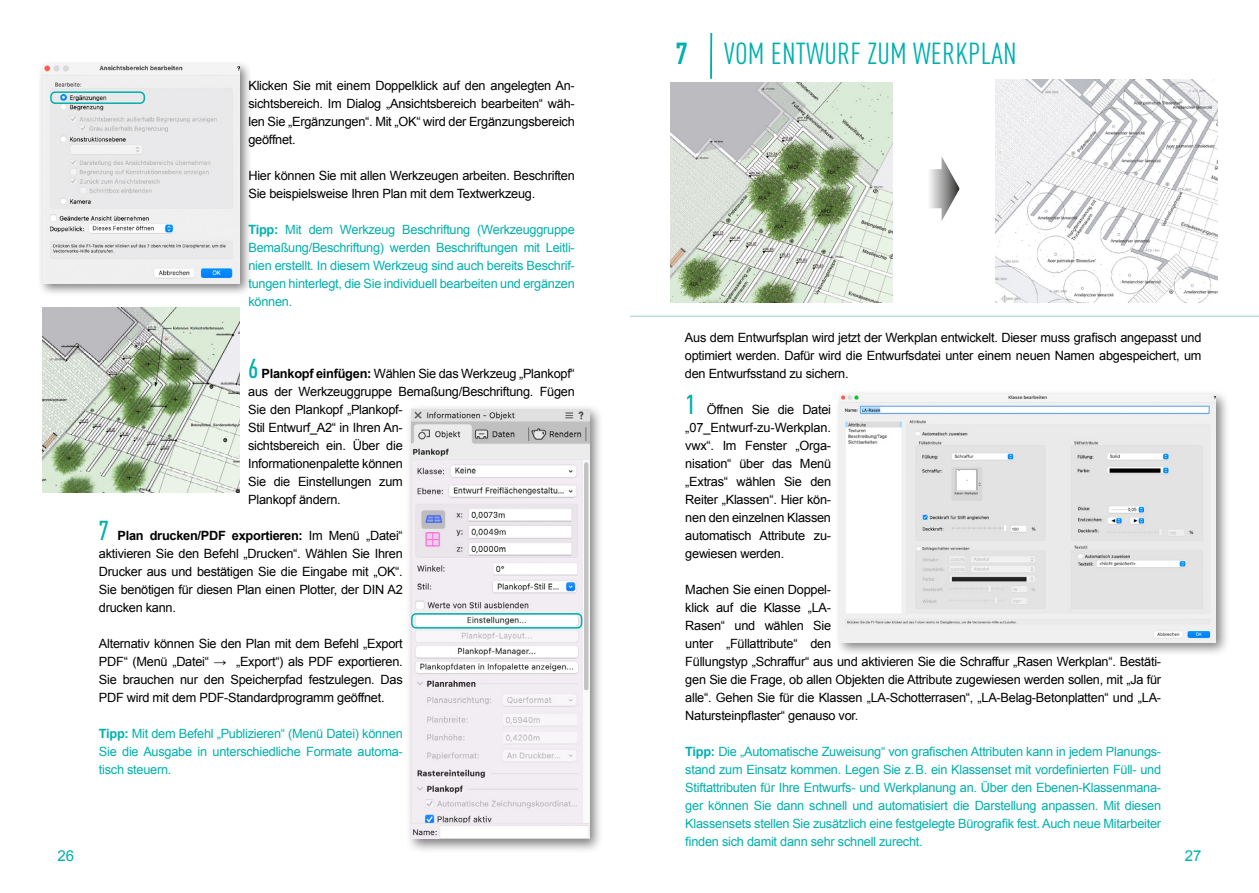
<style>
.page{position:relative;width:1259px;height:893px;background:#fff}
.page>*{position:absolute;margin:0;border:0;box-sizing:border-box;transform-origin:0 0}
.t1{font:condensed 30px "DIN Pro";letter-spacing:.01em;color:#00b0ad}
.t2{font:15px "Arial";color:#00b0ad}
.t3{font:12.75px/18px "Arial";letter-spacing:-.02em;color:#000;text-align:justify}
.t4{font:12.75px/18px "Arial";letter-spacing:-.02em;color:#00b0ad;text-align:justify}
.s1{font-weight:700}
.s2{font-family:"DIN Pro";font-weight:500;font-stretch:condensed;font-size:27px;color:#00b0ad}
</style>
<div class="page">
<img style="left:670px;top:83px;width:222px;height:219px">
<img style="left:995px;top:80px;width:222px;height:222px">
<svg style="left:929px;top:156px;width:30px;height:65px"></svg>
<img style="left:42px;top:307px;width:198px;height:186px">
<div style="left:406px;top:403px;width:198px;height:450px;background:#000;opacity:.5"></div>
<img style="left:411px;top:409px;width:178px;height:430px">
<div style="left:37px;top:60px;width:216px;height:237px;background:#000;opacity:.5"></div>
<img style="left:42px;top:65px;width:198px;height:219px">
<hr style="left:630px;top:316px;width:629px;height:1px;background:#aad9d7">
<div style="left:834px;top:389px;width:396px;height:268px;background:#000;opacity:.5"></div>
<img style="left:839px;top:395px;width:377px;height:247px">
<div style="left:411px;top:613px;width:171px;height:16px;border:2px solid #00b0ad;border-radius:4px"></div>
<div style="left:50px;top:91px;width:95px;height:13px;border:2px solid #00b0ad;border-radius:4px"></div>
<hr style="left:710px;top:33px;width:2px;height:46px;background:#00b0ad">
<p class="t3" style="left:248px;top:77px;width:328px">Klicken Sie mit einem Doppelklick auf den angelegten An&shy;sichtsbereich. Im Dialog „Ansichtsbereich bearbeiten“ wäh&shy;len Sie „Ergänzungen“. Mit „OK“ wird der Ergänzungsbereich geöffnet.</p>
<p class="t3" style="left:248px;top:167px;width:328px">Hier können Sie mit allen Werkzeugen arbeiten. Beschriften<br>Sie beispielsweise Ihren Plan mit dem Textwerkzeug.</p>
<p class="t4" style="left:248px;top:221px;width:328px"><span class="s1">Tipp:</span> Mit dem Werkzeug Beschriftung (Werkzeuggruppe Bemaßung/Beschriftung) werden Beschriftungen mit Leitli&shy;nien erstellt. In diesem Werkzeug sind auch bereits Beschrif&shy;tungen hinterlegt, die Sie individuell bearbeiten und ergänzen können.</p>
<p class="t3" style="left:248px;top:365px;width:328px;text-align:left"><span class="s2">6</span> <span class="s1">Plankopf einfügen:</span> Wählen Sie das Werkzeug „Plankopf“ aus der Werkzeuggruppe Bemaßung/Beschriftung. Fügen Sie den Plankopf „Plankopf-<br>Stil Entwurf_A2“ in Ihren An-<br>sichtsbereich ein. Über die<br>Informationenpalette können<br>Sie die Einstellungen zum<br>Plankopf ändern.</p>
<p class="t3" style="left:99px;top:527px;width:305px"><span class="s2">7</span> <span class="s1">Plan drucken/PDF exportieren:</span> Im Menü „Datei“ aktivieren Sie den Befehl „Drucken“. Wählen Sie Ihren Drucker aus und bestätigen Sie die Eingabe mit „OK“.<br>Sie benötigen für diesen Plan einen Plotter, der DIN A2 drucken kann.</p>
<p class="t3" style="left:99px;top:635px;width:305px">Alternativ können Sie den Plan mit dem Befehl „Export PDF“ (Menü „Datei“ → „Export“) als PDF exportieren.<br>Sie brauchen nur den Speicherpfad festzulegen. Das PDF wird mit dem PDF-Standardprogramm geöffnet.</p>
<p class="t4" style="left:99px;top:725px;width:305px"><span class="s1">Tipp:</span> Mit dem Befehl „Publizieren“ (Menü Datei) können Sie die Ausgabe in unterschiedliche Formate automa&shy;tisch steuern.</p>
<h1 class="t1" style="left:676px;top:32px;width:342px"><span class="s1">7</span> VOM ENTWURF ZUM WERKPLAN</h1>
<p class="t3" style="left:685px;top:329px;width:518px">Aus dem Entwurfsplan wird jetzt der Werkplan entwickelt. Dieser muss grafisch angepasst und optimiert werden. Dafür wird die Entwurfsdatei unter einem neuen Namen abgespeichert, um den Entwurfsstand zu sichern.</p>
<p class="t3" style="left:685px;top:401px;width:147px"><span class="s2">1</span> Öffnen Sie die Datei „07_Entwurf-zu-Werkplan. vwx“. Im Fenster „Orga&shy;nisation“ über das Menü „Extras“ wählen Sie den Reiter „Klassen“. Hier kön&shy;nen den einzelnen Klassen automatisch Attribute zu&shy;gewiesen werden.</p>
<p class="t3" style="left:685px;top:581px;width:477px;text-align:left">Machen Sie einen Doppel-<br>klick auf die Klasse „LA-<br>Rasen“ und wählen Sie<br>unter „Füllattribute“ den<br>Füllungstyp „Schraffur“ aus und aktivieren Sie die Schraffur „Rasen Werkplan“. Bestäti&shy;gen Sie die Frage, ob allen Objekten die Attribute zugewiesen werden sollen, mit „Ja für alle“. Gehen Sie für die Klassen „LA-Schotterrasen“, „LA-Belag-Betonplatten“ und „LA-Natursteinpflaster“ genauso vor.</p>
<p class="t4" style="left:685px;top:743px;width:477px"><span class="s1">Tipp:</span> Die „Automatische Zuweisung“ von grafischen Attributen kann in jedem Planungs&shy;stand zum Einsatz kommen. Legen Sie z.B. ein Klassenset mit vordefinierten Füll- und Stiftattributen für Ihre Entwurfs- und Werkplanung an. Über den Ebenen-Klassenmana&shy;ger können Sie dann schnell und automatisiert die Darstellung anpassen. Mit diesen Klassensets stellen Sie zusätzlich eine festgelegte Bürografik fest. Auch neue Mitarbeiter finden sich damit dann sehr schnell zurecht.</p>
<p class="t2" style="left:58px;top:846px;width:18px">26</p>
<p class="t2" style="left:1185px;top:846px;width:18px">27</p>
</div>
